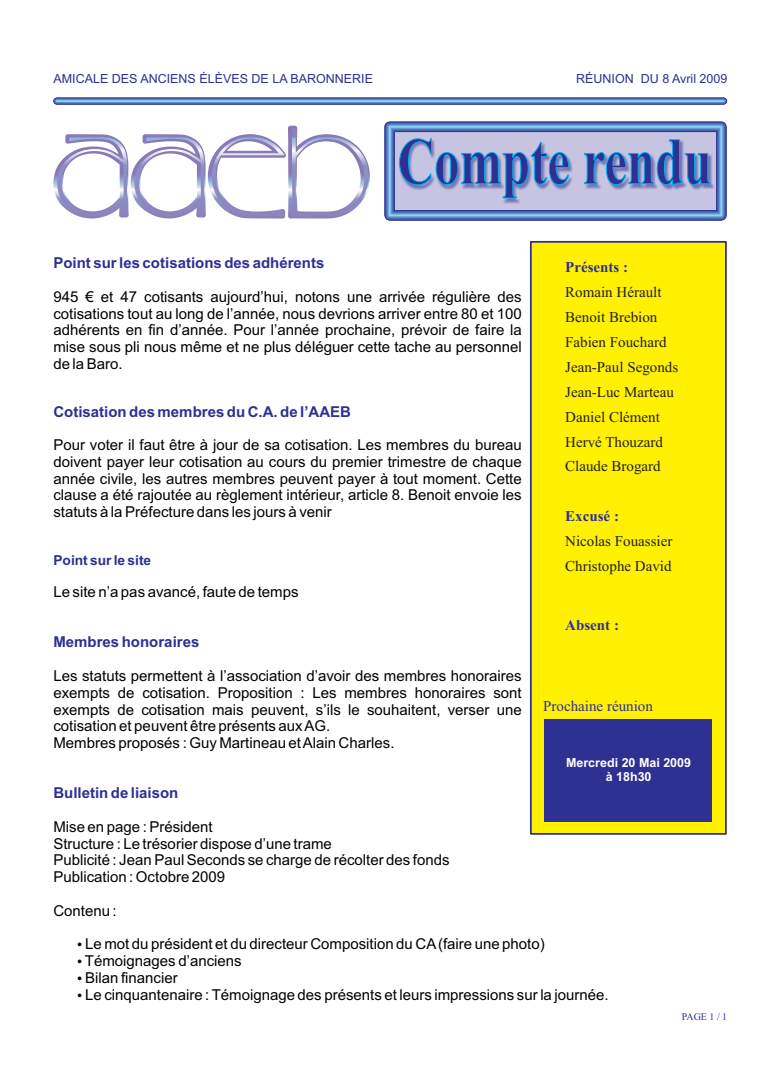
<style>
.page{position:relative;width:780px;height:1088px;background:#fff}
.page>*{position:absolute;margin:0;border:0;box-sizing:border-box;transform-origin:0 0}
.t1{font:15px/16.8px "Arial";color:#010202}
.t2{font:15px/24.9px "Times New Roman";color:#231f20}
.t3{font:700 15px "Arial";color:#2e3092}
.t4{font:700 15px "Times New Roman";color:#2e3092}
.t5{font:15px "Times New Roman";color:#2e3092}
.t6{font:700 13.75px "Arial";color:#2e3092}
.t7{font:12.5px "Arial";color:#2e3092}
.t8{font:700 12.5px/14px "Arial";color:#fff;text-align:center}
.t9{font:10px "Times New Roman";color:#2e3092}
</style>
<div class="page">
<div style="left:390px;top:127px;width:331px;height:88px;background:#c6c4e1"></div>
<div style="left:384px;top:121px;width:342px;height:100px;border:11px solid #2e3092"></div>
<div style="left:385px;top:122px;width:340px;height:98px;border:9px solid #394ca0"></div>
<div style="left:386px;top:123px;width:339px;height:96px;border:8px solid #405aa8"></div>
<div style="left:386px;top:123px;width:338px;height:96px;border:7px solid #4c68b1"></div>
<div style="left:387px;top:124px;width:337px;height:94px;border:6px solid #5375ba"></div>
<div style="left:387px;top:124px;width:336px;height:94px;border:5px solid #5c84c3"></div>
<div style="left:388px;top:125px;width:335px;height:92px;border:4px solid #6795ce"></div>
<div style="left:388px;top:125px;width:334px;height:92px;border:3px solid #6ea6d9"></div>
<div style="left:389px;top:126px;width:332px;height:90px;border:1px solid #84cbf0"></div>
<div style="left:389px;top:127px;width:332px;height:88px;border:1px solid #8dd7f7"></div>
<div style="left:530px;top:241px;width:197px;height:593px;background:#fff101;border:2px solid #2e3092"></div>
<div style="left:544px;top:718px;width:168px;height:103px;background:#2e3092"></div>
<div style="left:399px;top:141px;width:315px;height:63px;background:#2e3092;opacity:.49"></div>
<svg style="left:399px;top:138px;width:312px;height:61px"></svg>
<svg style="left:53px;top:97px;width:675px;height:8px;background:#5b7bbc"></svg>
<hr style="left:57px;top:101px;width:666px;height:1px;background:#8dd7f7">
<svg style="left:53px;top:167px;width:152px;height:51px"></svg>
<svg style="left:57px;top:128px;width:312px;height:89px"></svg>
<p class="t7" style="left:53px;top:74px;width:321px">AMICALE DES ANCIENS ÉLÈVES DE LA BARONNERIE</p>
<p class="t7" style="left:576px;top:74px;width:153px">RÉUNION DU 8 Avril 2009</p>
<p class="t3" style="left:53px;top:257px;width:272px">Point sur les cotisations des adhérents</p>
<p class="t1" style="left:53px;top:289px;width:470px;text-align:justify">945 € et 47 cotisants aujourd’hui, notons une arrivée régulière des cotisations tout au long de l’année, nous devrions arriver entre 80 et 100 adhérents en fin d’année. Pour l’année prochaine, prévoir de faire la mise sous pli nous même et ne plus déléguer cette tache au personnel de la Baro.</p>
<p class="t3" style="left:53px;top:405px;width:299px">Cotisation des membres du C.A. de l’AAEB</p>
<p class="t1" style="left:53px;top:438px;width:470px;text-align:justify">Pour voter il faut être à jour de sa cotisation. Les membres du bureau doivent payer leur cotisation au cours du premier trimestre de chaque année civile, les autres membres peuvent payer à tout moment. Cette clause a été rajoutée au règlement intérieur, article 8. Benoit envoie les statuts à la Préfecture dans les jours à venir</p>
<p class="t6" style="left:53px;top:555px;width:99px">Point sur le site</p>
<p class="t1" style="left:53px;top:584px;width:247px">Le site n’a pas avancé, faute de temps</p>
<p class="t3" style="left:53px;top:636px;width:147px">Membres honoraires</p>
<p class="t1" style="left:53px;top:668px;width:470px">Les statuts permettent à l’association d’avoir des membres honoraires exempts de cotisation. Proposition : Les membres honoraires sont exempts de cotisation mais peuvent, s’ils le souhaitent, verser une cotisation et peuvent être présents aux AG.<br>Membres proposés : Guy Martineau et Alain Charles.</p>
<p class="t3" style="left:53px;top:787px;width:127px">Bulletin de liaison</p>
<p class="t4" style="left:565px;top:262px;width:64px">Présents :</p>
<p class="t2" style="left:565px;top:281px;width:114px">Romain Hérault<br>Benoit Brebion<br>Fabien Fouchard<br>Jean-Paul Segonds<br>Jean-Luc Marteau<br>Daniel Clément<br>Hervé Thouzard<br>Claude Brogard</p>
<p class="t4" style="left:565px;top:511px;width:55px">Excusé :</p>
<p class="t2" style="left:565px;top:530px;width:109px">Nicolas Fouassier<br>Christophe David</p>
<p class="t4" style="left:565px;top:619px;width:55px">Absent :</p>
<p class="t5" style="left:543px;top:700px;width:111px">Prochaine réunion</p>
<p class="t8" style="left:566px;top:756px;width:127px">Mercredi 20 Mai 2009 à 18h30</p>
<p class="t1" style="left:53px;top:819px;width:398px">Mise en page : Président<br>Structure : Le trésorier dispose d’une trame<br>Publicité : Jean Paul Seconds se charge de récolter des fonds Publication : Octobre 2009</p>
<p class="t1" style="left:53px;top:903px;width:65px">Contenu :</p>
<p class="t1" style="left:85px;top:936px;width:525px">Le mot du président et du directeur Composition du CA(faire une photo)<br>Témoignages d’anciens<br>Bilan financier<br>Le cinquantenaire : Témoignage des présents et leurs impressions sur la journée.</p>
<p class="t9" style="left:682px;top:1013px;width:47px">PAGE 1 / 1</p>
</div>
